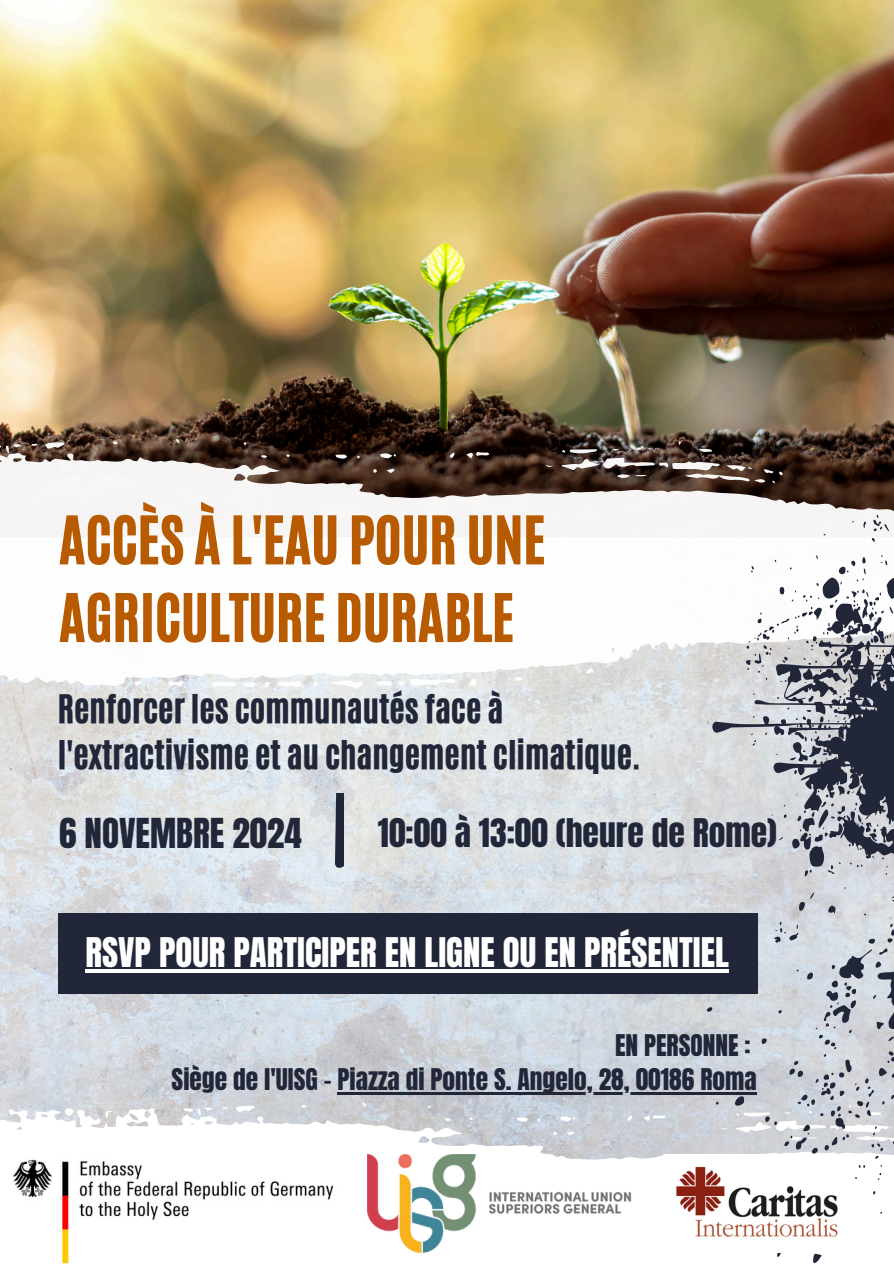
<style>
.page{position:relative;width:894px;height:1264px;background:#fff}
.page>*{position:absolute;margin:0;border:0;box-sizing:border-box;transform-origin:0 0}
.t1{font:55.5px/77.7px "CA Generated";color:#b85b00}
.t2{font:35.1px "Anton";color:#212639}
.t3{font:34.8px "Anton";color:#fff}
.t4{font:33.6px "Anton";color:#212639}
.t5{font:33px/46.2px "CA Generated";color:#212639}
.t6{font:25.35px "Anton";color:#212639}
</style>
<div class="page">
<img style="left:0;top:688px;width:705px;height:414px">
<img style="left:0;top:0;width:893px;height:439px">
<svg style="left:0;top:439px;width:705px;height:249px"></svg>
<svg style="left:0;top:1102px;width:705px;height:151px"></svg>
<svg style="left:705px;top:314px;width:188px;height:949px"></svg>
<svg style="left:745px;top:554px;width:148px;height:360px"></svg>
<img style="left:4px;top:1146px;width:339px;height:117px">
<img style="left:662px;top:1154px;width:189px;height:98px">
<img style="left:368px;top:1154px;width:263px;height:98px">
<div style="left:58px;top:912px;width:699px;height:81px;background:#212639"></div>
<svg style="left:335px;top:793px;width:9px;height:75px"></svg>
<hr style="left:337px;top:1092px;width:419px;height:2px;background:#212639">
<hr style="left:86px;top:969px;width:642px;height:3px;background:#fff">
<h3 class="t1" style="left:59px;top:501px;width:488px">ACCÈS À L'EAU POUR UNE<br>AGRICULTURE DURABLE</h3>
<h4 class="t5" style="left:58px;top:685px;width:584px">Renforcer les communautés face à l'extractivisme et au changement climatique.</h4>
<h2 class="t2" style="left:59px;top:808px;width:244px">6 NOVEMBRE 2024</h2>
<p class="t4" style="left:378px;top:809px;width:400px">10:00 à 13:00 (heure de Rome)</p>
<p class="t3" style="left:86px;top:927px;width:644px">RSVP POUR PARTICIPER EN LIGNE OU EN PRÉSENTIEL</p>
<h2 class="t6" style="left:615px;top:1026px;width:137px">EN PERSONNE :</h2>
<p class="t6" style="left:172px;top:1061px;width:586px">Siège de l'UISG - Piazza di Ponte S. Angelo, 28, 00186 Roma</p>
</div>
